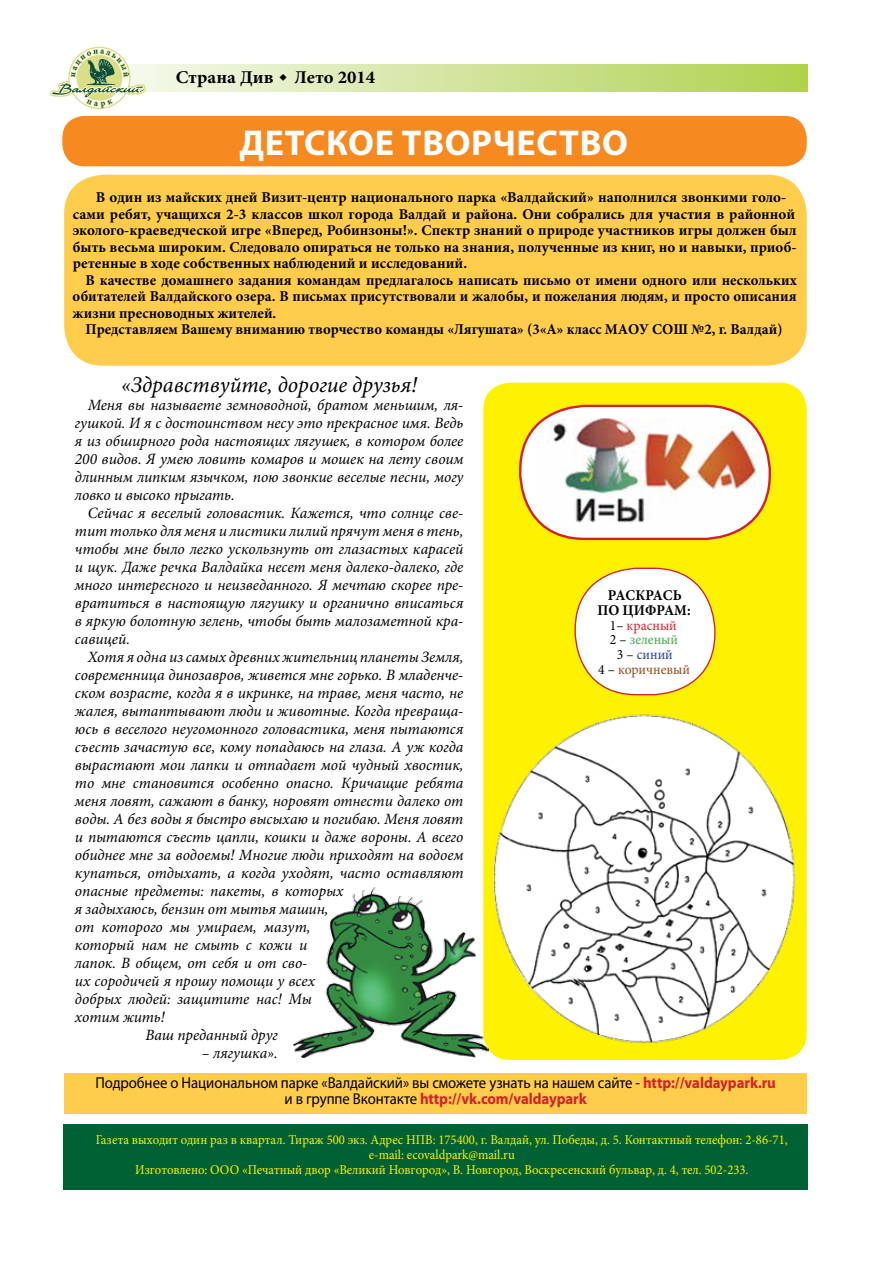
<style>
.page{position:relative;width:893px;height:1263px;background:#fff}
.page>*{position:absolute;margin:0;border:0;box-sizing:border-box;transform-origin:0 0}
.t1{font:700 36px "Myriad Pro";letter-spacing:.02em;color:#fff}
.t2{font:italic 22.5px "Minion Pro";color:#000}
.t3{font:700 18px "Minion Pro";color:#000;scale:1.04 1}
.t4{font:italic 15.75px/18px "Minion Pro";color:#000;text-align:justify}
.t5{font:15.75px/16.5px "Myriad Pro";letter-spacing:-.005em;color:#000;text-align:center;scale:.94 1}
.t6{font:700 15px/16.5px "Minion Pro";color:#000}
.t7{font:700 14.85px/14.9px "Minion Pro";letter-spacing:.14em;color:#000;text-align:center;scale:.96 1}
.t8{font:14.25px/15px "Minion Pro";color:#94491c;text-align:center;scale:.96 1}
.t9{font:13.5px/15px "Minion Pro";color:#fff200;text-align:center;scale:.94 1}
.s1{font-family:"Tahoma"}
.s2{color:#000}
.s3{color:#d2232a}
.s4{color:#41ad49}
.s5{color:#25408f}
.s6{font-weight:700;color:#d2232a}
</style>
<div class="page">
<svg style="left:146px;top:65px;width:661px;height:26px;background:#d1e49b"></svg>
<svg style="left:50px;top:46px;width:96px;height:63px"></svg>
<div style="left:483px;top:383px;width:324px;height:677px;background:#fff200;border-radius:27px"></div>
<img style="left:483px;top:691px;width:315px;height:369px">
<div style="left:65px;top:1073px;width:742px;height:41px;background:#ffcc4b"></div>
<div style="left:63px;top:1125px;width:745px;height:65px;background:#006234"></div>
<div style="left:64px;top:175px;width:743px;height:191px;background:#ffcc4b;border-radius:39px"></div>
<div style="left:62px;top:116px;width:745px;height:50px;background:#f6891f;border-radius:22px"></div>
<div style="left:520px;top:406px;width:250px;height:133px;background:#fff;border-radius:65px"></div>
<img style="left:540px;top:418px;width:222px;height:115px">
<div style="left:519px;top:405px;width:252px;height:135px;border:2px solid #d2232a;border-radius:65px"></div>
<div style="left:575px;top:568px;width:140px;height:127px;background:#fff;border-radius:62px"></div>
<img style="left:293px;top:886px;width:195px;height:171px">
<p class="t3" style="left:176px;top:64px;width:193px">Страна Див <span class="s1">٠</span> Лето 2014</p>
<h1 class="t1" style="left:239px;top:119px;width:390px">Детское творчество</h1>
<p class="t6" style="left:73px;top:189px;width:725px;text-indent:23px">В один из майских дней Визит-центр национального парка «Валдайский» наполнился звонкими голо&shy;сами ребят, учащихся 2-3 классов школ города Валдай и района. Они собрались для участия в районной эколого-краеведческой игре «Вперед, Робинзоны!». Спектр знаний о природе участников игры должен был быть весьма широким. Следовало опираться не только на знания, полученные из книг, но и навыки, приоб&shy;ретенные в ходе собственных наблюдений и исследований.</p>
<p class="t6" style="left:85px;top:271px;width:713px">В качестве домашнего задания командам предлагалось написать письмо от имени одного или нескольких</p>
<p class="t6" style="left:73px;top:288px;width:725px">обитателей Валдайского озера. В письмах присутствовали и жалобы, и пожелания людям, и просто описания</p>
<p class="t6" style="left:73px;top:304px;width:205px">жизни пресноводных жителей.</p>
<p class="t6" style="left:85px;top:321px;width:532px">Представляем Вашему вниманию творчество команды «Лягушата» (3«А» класс МАО</p>
<p class="t6" style="left:639px;top:321px;width:145px">У СОШ №2, г. Валдай)</p>
<h2 class="t2" style="left:121px;top:369px;width:297px">«Здравствуйте, дорогие друзья!</h2>
<p class="t4" style="left:75px;top:396px;width:390px;text-indent:13px">Меня вы называете земноводной, братом меньшим, ля&shy;гушкой. И я с достоинством несу это прекрасное имя. Ведь я из обширного рода настоящих лягушек, в котором более 200 видов. Я умею ловить комаров и мошек на лету своим длинным липким язычком, пою звонкие веселые песни, могу ловко и высоко прыгать.</p>
<p class="t4" style="left:75px;top:504px;width:390px;text-indent:13px">Сейчас я веселый головастик. Кажется, что солнце све&shy;тит только для меня и листики лилий прячут меня в тень, чтобы мне было легко ускользнуть от глазастых карасей и щук. Даже речка Валдайка несет меня далеко-далеко, где много интересного и неизведанного. Я мечтаю скорее пре&shy;вратиться в настоящую лягушку и органично вписаться в яркую болотную зелень, чтобы быть малозаметной кра&shy;савицей.</p>
<p class="t4" style="left:88px;top:648px;width:377px">Хотя я одна из самых древних жительниц планеты Земля,</p>
<p class="t4" style="left:75px;top:666px;width:390px">современница динозавров, живется мне горько. В младенче-</p>
<p class="t4" style="left:75px;top:684px;width:390px">ском возрасте, когда я в икринке, на траве, меня часто, не</p>
<p class="t4" style="left:75px;top:702px;width:390px">жалея, вытаптывают люди и животные. Когда превраща-</p>
<p class="t4" style="left:75px;top:720px;width:390px">юсь в веселого неугомонного головастика, меня пытаются</p>
<p class="t4" style="left:75px;top:738px;width:390px">съесть зачастую все, кому попадаюсь на глаза. А уж когда</p>
<p class="t4" style="left:75px;top:756px;width:390px">вырастают мои лапки и отпадает мой чудный хвостик,</p>
<p class="t4" style="left:75px;top:774px;width:390px">то мне становится особенно опасно. Кричащие ребята</p>
<p class="t4" style="left:75px;top:792px;width:390px">меня ловят, сажают в банку, норовят отнести далеко от</p>
<p class="t4" style="left:75px;top:810px;width:390px">воды. А без воды я быстро высыхаю и погибаю. Меня ловят</p>
<p class="t4" style="left:75px;top:828px;width:390px">и пытаются съесть цапли, кошки и даже вороны. А всего</p>
<p class="t4" style="left:75px;top:846px;width:390px">обиднее мне за водоемы! Многие люди приходят на водоем</p>
<p class="t4" style="left:75px;top:864px;width:390px">купаться, отдыхать, а когда уходят, часто оставляют</p>
<p class="t4" style="left:75px;top:882px;width:270px">опасные предметы: пакеты, в которых</p>
<p class="t4" style="left:75px;top:900px;width:255px">я задыхаюсь, бензин от мытья машин,</p>
<p class="t4" style="left:75px;top:918px;width:237px">от которого мы умираем, мазут,</p>
<p class="t4" style="left:75px;top:936px;width:234px">который нам не смыть с кожи и</p>
<p class="t4" style="left:75px;top:954px;width:234px">лапок. В общем, от себя и от сво-</p>
<p class="t4" style="left:75px;top:972px;width:242px">их сородичей я прошу помощи у всех</p>
<p class="t4" style="left:75px;top:990px;width:239px">добрых людей: защитите нас! Мы</p>
<p class="t4" style="left:75px;top:1008px;width:91px">хотим жить!</p>
<p class="t4" style="left:145px;top:1026px;width:134px">Ваш преданный друг</p>
<p class="t4" style="left:202px;top:1044px;width:77px">– лягушка».</p>
<p class="t7" style="left:597px;top:587px;width:99px">Раскрась по цифрам:</p>
<p class="t8" style="left:598px;top:617px;width:97px"><span class="s2">1–</span> <span class="s3">красный<br></span><span class="s2">2 –</span> <span class="s4">зеленый<br></span><span class="s2">3 –</span> <span class="s5">синий<br></span><span class="s2">4 –</span> коричневый</p>
<p class="t5" style="left:95px;top:1074px;width:725px">Подробнее о Национальном парке «Валдайский» вы сможете узнать на нашем сайте - <span class="s6">http://valdaypark.ru </span>и в группе Вконтакте <span class="s6">http://vk.com/valdaypark</span></p>
<p class="t9" style="left:96px;top:1132px;width:737px">Газета выходит один раз в квартал. Тираж 500 экз. Адрес НПВ: 175400, г. Валдай, ул. Победы, д. 5. Контактный телефон: 2-86-71, e-mail: ecovaldpark@mail.ru<br>Изготовлено: ООО «Печатный двор «Великий Новгород», В. Новгород, Воскресенский бульвар, д. 4, тел. 502-233.</p>
</div>
